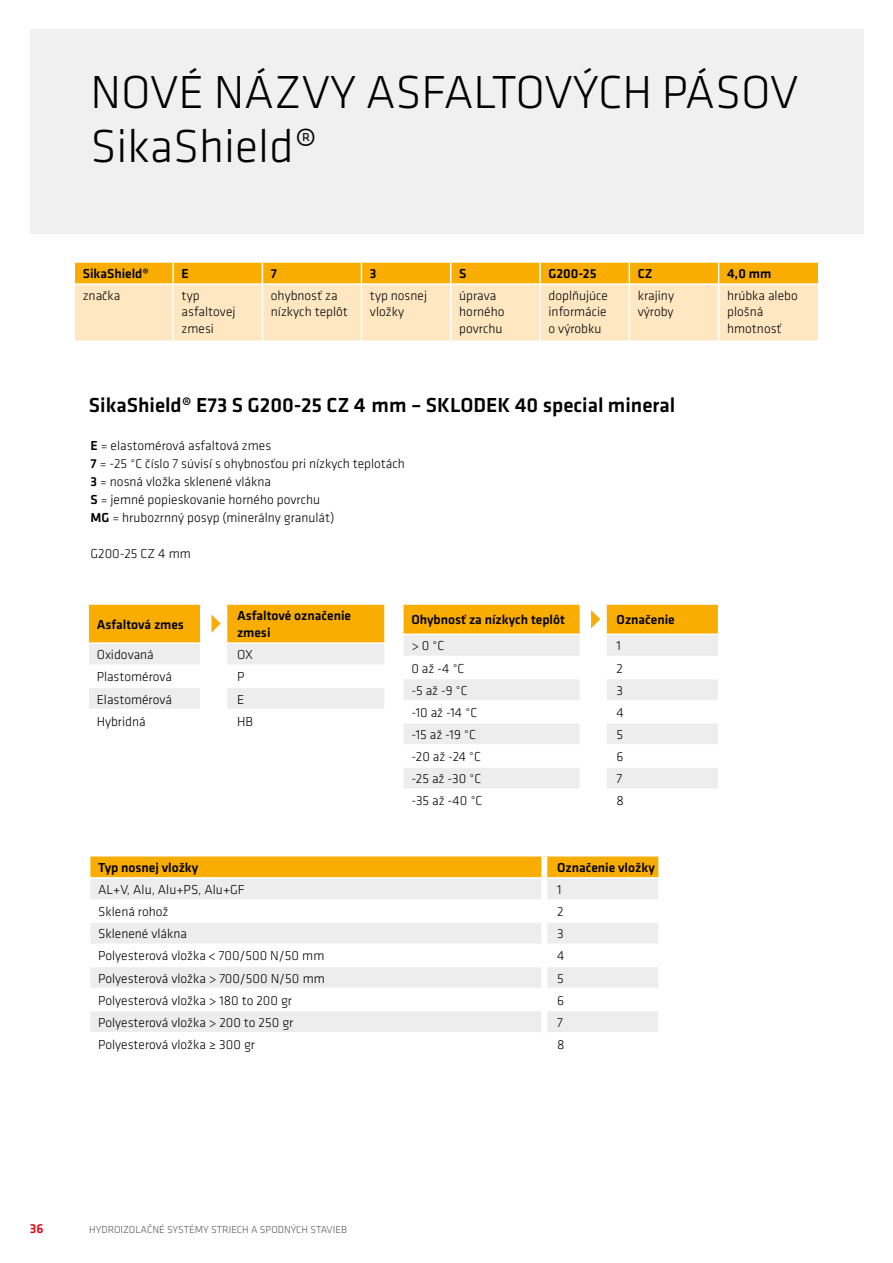
<style>
.page{position:relative;width:893px;height:1263px;background:#fff}
.page>*{position:absolute;margin:0;border:0;box-sizing:border-box;transform-origin:0 0}
.t1{font:300 48px/54px "Klavika";color:#000}
.t2{font:500 21px "Klavika";color:#000}
.t3{font:300 13.5px/16.2px "Klavika";color:#000}
.t4{font:500 13.5px/17px "Klavika";color:#000}
.t5{font:500 13.5px "Klavika";color:#e30613}
.t6{font:300 10.5px "Klavika";color:#575756}
.s1{font-weight:500}
</style>
<div class="page">
<div style="left:30px;top:30px;width:833px;height:204px;background:#ededed"></div>
<svg style="left:74px;top:262px;width:745px;height:79px;background:#fdd890"></svg>
<hr style="left:73px;top:285px;width:2px;height:56px;background:#fff">
<hr style="left:262px;top:285px;width:1px;height:56px;background:#fff">
<hr style="left:361px;top:285px;width:1px;height:56px;background:#fff">
<hr style="left:450px;top:285px;width:1px;height:56px;background:#fff">
<hr style="left:539px;top:285px;width:2px;height:56px;background:#fff">
<hr style="left:629px;top:285px;width:1px;height:56px;background:#fff">
<hr style="left:718px;top:285px;width:1px;height:56px;background:#fff">
<hr style="left:818px;top:285px;width:1px;height:56px;background:#fff">
<hr style="left:73px;top:283px;width:100px;height:2px;background:#fff">
<hr style="left:173px;top:283px;width:89px;height:2px;background:#fff">
<hr style="left:262px;top:283px;width:99px;height:2px;background:#fff">
<hr style="left:361px;top:283px;width:90px;height:2px;background:#fff">
<hr style="left:451px;top:283px;width:89px;height:2px;background:#fff">
<hr style="left:540px;top:283px;width:89px;height:2px;background:#fff">
<hr style="left:629px;top:283px;width:90px;height:2px;background:#fff">
<hr style="left:719px;top:283px;width:100px;height:2px;background:#fff">
<hr style="left:172px;top:263px;width:2px;height:20px;background:#fff">
<hr style="left:172px;top:285px;width:2px;height:56px;background:#fff">
<svg style="left:88px;top:604px;width:297px;height:105px"></svg>
<svg style="left:403px;top:604px;width:316px;height:184px"></svg>
<svg style="left:89px;top:856px;width:570px;height:176px"></svg>
<hr style="left:89px;top:877px;width:452px;height:2px;background:#fff">
<hr style="left:547px;top:877px;width:113px;height:2px;background:#fff">
<hr style="left:89px;top:899px;width:452px;height:2px;background:#fff">
<hr style="left:547px;top:899px;width:113px;height:2px;background:#fff">
<hr style="left:89px;top:921px;width:452px;height:2px;background:#fff">
<hr style="left:547px;top:921px;width:113px;height:2px;background:#fff">
<hr style="left:89px;top:943px;width:452px;height:2px;background:#fff">
<hr style="left:547px;top:943px;width:113px;height:2px;background:#fff">
<hr style="left:89px;top:966px;width:452px;height:1px;background:#fff">
<hr style="left:547px;top:966px;width:113px;height:1px;background:#fff">
<hr style="left:89px;top:988px;width:452px;height:1px;background:#fff">
<hr style="left:547px;top:988px;width:113px;height:1px;background:#fff">
<hr style="left:89px;top:1010px;width:452px;height:1px;background:#fff">
<hr style="left:547px;top:1010px;width:113px;height:1px;background:#fff">
<div style="left:541px;top:856px;width:6px;height:22px;background:#fff"></div>
<div style="left:541px;top:878px;width:6px;height:22px;background:#fff"></div>
<div style="left:541px;top:900px;width:6px;height:22px;background:#fff"></div>
<div style="left:541px;top:922px;width:6px;height:22px;background:#fff"></div>
<div style="left:541px;top:944px;width:6px;height:22px;background:#fff"></div>
<div style="left:541px;top:966px;width:6px;height:22px;background:#fff"></div>
<div style="left:541px;top:988px;width:6px;height:23px;background:#fff"></div>
<div style="left:541px;top:1011px;width:6px;height:22px;background:#fff"></div>
<h1 class="t1" style="left:91px;top:66px;width:709px">NOVÉ NÁZVY ASFALTOVÝCH PÁSOV<br>SikaShield®</h1>
<p class="t4" style="left:83px;top:265px;width:68px">SikaShield®</p>
<p class="t4" style="left:182px;top:265px;width:9px">E</p>
<p class="t4" style="left:271px;top:265px;width:8px">7</p>
<p class="t4" style="left:370px;top:265px;width:8px">3</p>
<p class="t4" style="left:459px;top:265px;width:9px">S</p>
<p class="t4" style="left:549px;top:265px;width:49px">G200-25</p>
<p class="t4" style="left:638px;top:265px;width:16px">CZ</p>
<p class="t4" style="left:727px;top:265px;width:46px">4,0 mm</p>
<p class="t3" style="left:83px;top:288px;width:39px">značka</p>
<p class="t3" style="left:182px;top:288px;width:55px">typ asfaltovej zmesi</p>
<p class="t3" style="left:271px;top:288px;width:78px">ohybnosť za nízkych teplôt</p>
<p class="t3" style="left:370px;top:288px;width:59px">typ nosnej vložky</p>
<p class="t3" style="left:459px;top:288px;width:47px">úprava horného povrchu</p>
<p class="t3" style="left:549px;top:288px;width:61px;text-align:justify">doplňujúce informácie o výrobku</p>
<p class="t3" style="left:638px;top:288px;width:38px">krajiny výroby</p>
<p class="t3" style="left:727px;top:288px;width:72px">hrúbka alebo plošná hmotnosť</p>
<h2 class="t2" style="left:89px;top:393px;width:588px">SikaShield® E73 S G200-25 CZ 4 mm – SKLODEK 40 special mineral</h2>
<p class="t3" style="left:91px;top:437px;width:316px;line-height:18px"><span class="s1">E</span> = elastomérová asfaltová zmes<br><span class="s1">7</span> = -25 °C číslo 7 súvisí s ohybnosťou pri nízkych teplotách <span class="s1">3</span> = nosná vložka sklenené vlákna<br><span class="s1">S</span> = jemné popieskovanie horného povrchu<br><span class="s1">MG</span> = hrubozrnný posyp (minerálny granulát)</p>
<p class="t3" style="left:91px;top:546px;width:102px">G200-25 CZ 4 mm</p>
<p class="t4" style="left:97px;top:616px;width:89px">Asfaltová zmes</p>
<p class="t4" style="left:237px;top:607px;width:116px">Asfaltové označenie zmesi</p>
<p class="t3" style="left:97px;top:647px;width:59px">Oxidovaná</p>
<p class="t3" style="left:237px;top:647px;width:18px">OX</p>
<p class="t3" style="left:97px;top:669px;width:77px">Plastomérová</p>
<p class="t3" style="left:237px;top:669px;width:9px">P</p>
<p class="t3" style="left:97px;top:691px;width:77px">Elastomérová</p>
<p class="t3" style="left:237px;top:691px;width:9px">E</p>
<p class="t3" style="left:97px;top:713px;width:51px">Hybridná</p>
<p class="t3" style="left:237px;top:713px;width:17px">HB</p>
<p class="t4" style="left:411px;top:611px;width:155px">Ohybnosť za nízkych teplôt</p>
<p class="t4" style="left:617px;top:611px;width:60px">Označenie</p>
<p class="t3" style="left:411px;top:638px;width:34px">&gt; 0 °C</p>
<p class="t3" style="left:617px;top:638px;width:6px">1</p>
<p class="t3" style="left:411px;top:660px;width:55px">0 až -4 °C</p>
<p class="t3" style="left:617px;top:660px;width:8px">2</p>
<p class="t3" style="left:411px;top:682px;width:58px">-5 až -9 °C</p>
<p class="t3" style="left:617px;top:682px;width:8px">3</p>
<p class="t3" style="left:411px;top:704px;width:67px">-10 až -14 °C</p>
<p class="t3" style="left:617px;top:704px;width:9px">4</p>
<p class="t3" style="left:411px;top:727px;width:66px">-15 až -19 °C</p>
<p class="t3" style="left:617px;top:727px;width:8px">5</p>
<p class="t3" style="left:411px;top:749px;width:71px">-20 až -24 °C</p>
<p class="t3" style="left:617px;top:749px;width:8px">6</p>
<p class="t3" style="left:411px;top:771px;width:71px">-25 až -30 °C</p>
<p class="t3" style="left:617px;top:771px;width:7px">7</p>
<p class="t3" style="left:411px;top:793px;width:73px">-35 až -40 °C</p>
<p class="t3" style="left:617px;top:793px;width:9px">8</p>
<p class="t4" style="left:98px;top:859px;width:102px">Typ nosnej vložky</p>
<p class="t4" style="left:557px;top:859px;width:99px">Označenie vložky</p>
<p class="t3" style="left:98px;top:882px;width:148px">AL+V, Alu, Alu+PS, Alu+GF</p>
<p class="t3" style="left:557px;top:882px;width:6px">1</p>
<p class="t3" style="left:98px;top:904px;width:72px">Sklená rohož</p>
<p class="t3" style="left:557px;top:904px;width:8px">2</p>
<p class="t3" style="left:98px;top:926px;width:90px">Sklenené vlákna</p>
<p class="t3" style="left:557px;top:926px;width:8px">3</p>
<p class="t3" style="left:98px;top:948px;width:228px">Polyesterová vložka &lt; 700/500 N/50 mm</p>
<p class="t3" style="left:557px;top:948px;width:9px">4</p>
<p class="t3" style="left:98px;top:970px;width:228px">Polyesterová vložka &gt; 700/500 N/50 mm</p>
<p class="t3" style="left:557px;top:970px;width:8px">5</p>
<p class="t3" style="left:98px;top:992px;width:195px">Polyesterová vložka &gt; 180 to 200 gr</p>
<p class="t3" style="left:557px;top:992px;width:8px">6</p>
<p class="t3" style="left:98px;top:1014px;width:197px">Polyesterová vložka &gt; 200 to 250 gr</p>
<p class="t3" style="left:557px;top:1014px;width:7px">7</p>
<p class="t3" style="left:98px;top:1036px;width:158px">Polyesterová vložka ≥ 300 gr</p>
<p class="t3" style="left:557px;top:1036px;width:9px">8</p>
<p class="t5" style="left:30px;top:1221px;width:15px">36</p>
<p class="t6" style="left:89px;top:1224px;width:259px">HYDROIZOLAČNÉ SYSTÉMY STRIECH A SPODNÝCH STAVIEB</p>
</div>
